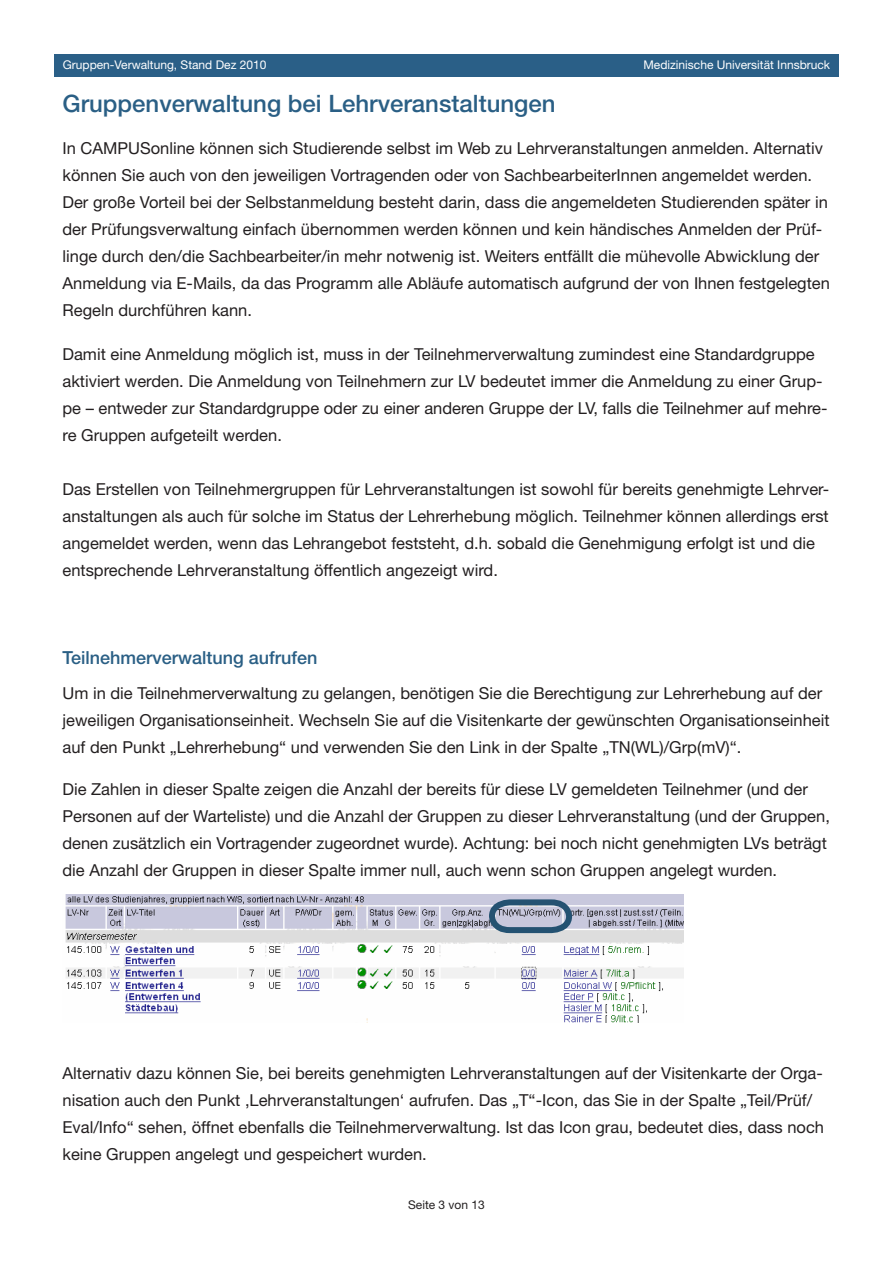
<style>
.page{position:relative;width:893px;height:1263px;background:#fff}
.page>*{position:absolute;margin:0;border:0;box-sizing:border-box;transform-origin:0 0}
.Überschrift_groß{font:500 24px "Helvetica Neue LT Std";color:#2a5f85}
.Überschrift{font:500 18px "Helvetica Neue LT Std";color:#2a5f85}
.Text{font:16.5px/27px "Helvetica Neue LT Std";color:#231f20}
.t1{font:12px "Helvetica Neue LT Std";color:#fff}
.t2{font:12px "Helvetica Neue LT Std";color:#231f20}
</style>
<div class="page">
<div style="left:54px;top:54px;width:785px;height:22px;background:#2a5f87"></div>
<img style="left:65px;top:894px;width:619px;height:129px">
<svg style="left:486px;top:896px;width:89px;height:40px;background:#91a0b4"></svg>
<p class="t1" style="left:63px;top:58px;width:205px">Gruppen-Verwaltung, Stand Dez 2010</p>
<p class="t1" style="left:643px;top:58px;width:188px">Medizinische Universität Innsbruck</p>
<p class="Überschrift_groß" style="left:63px;top:89px;width:495px">Gruppenverwaltung bei Lehrveranstaltungen</p>
<p class="Text" style="left:63px;top:135px;width:769px">In CAMPUSonline können sich Studierende selbst im Web zu Lehrveranstaltungen anmelden. Alternativ können Sie auch von den jeweiligen Vortragenden oder von SachbearbeiterInnen angemeldet werden.<br>Der große Vorteil bei der Selbstanmeldung besteht darin, dass die angemeldeten Studierenden später in der Prüfungsverwaltung einfach übernommen werden können und kein händisches Anmelden der Prüf&shy;linge durch den/die Sachbearbeiter/in mehr notwenig ist. Weiters entfällt die mühevolle Abwicklung der Anmeldung via E-Mails, da das Programm alle Abläufe automatisch aufgrund der von Ihnen festgelegten Regeln durchführen kann.</p>
<p class="Text" style="left:63px;top:340px;width:766px">Damit eine Anmeldung möglich ist, muss in der Teilnehmerverwaltung zumindest eine Standardgruppe aktiviert werden. Die Anmeldung von Teilnehmern zur LV bedeutet immer die Anmeldung zu einer Grup&shy;pe – entweder zur Standardgruppe oder zu einer anderen Gruppe der LV, falls die Teilnehmer auf mehre&shy;re Gruppen aufgeteilt werden.</p>
<p class="Text" style="left:63px;top:475px;width:768px">Das Erstellen von Teilnehmergruppen für Lehrveranstaltungen ist sowohl für bereits genehmigte Lehrver&shy;anstaltungen als auch für solche im Status der Lehrerhebung möglich. Teilnehmer können allerdings erst angemeldet werden, wenn das Lehrangebot feststeht, d.h. sobald die Genehmigung erfolgt ist und die entsprechende Lehrveranstaltung öffentlich angezeigt wird.</p>
<p class="Überschrift" style="left:63px;top:647px;width:257px">Teilnehmerverwaltung aufrufen</p>
<p class="Text" style="left:63px;top:679px;width:768px">Um in die Teilnehmerverwaltung zu gelangen, benötigen Sie die Berechtigung zur Lehrerhebung auf der jeweiligen Organisationseinheit. Wechseln Sie auf die Visitenkarte der gewünschten Organisationseinheit auf den Punkt „Lehrerhebung“ und verwenden Sie den Link in der Spalte „TN(WL)/Grp(mV)“.</p>
<p class="Text" style="left:63px;top:775px;width:769px">Die Zahlen in dieser Spalte zeigen die Anzahl der bereits für diese LV gemeldeten Teilnehmer (und der Personen auf der Warteliste) und die Anzahl der Gruppen zu dieser Lehrveranstaltung (und der Gruppen, denen zusätzlich ein Vortragender zugeordnet wurde). Achtung: bei noch nicht genehmigten LVs beträgt die Anzahl der Gruppen in dieser Spalte immer null, auch wenn schon Gruppen angelegt wurden.</p>
<p class="Text" style="left:63px;top:1059px;width:763px">Alternativ dazu können Sie, bei bereits genehmigten Lehrveranstaltungen auf der Visitenkarte der Orga&shy;nisation auch den Punkt ‚Lehrveranstaltungen‘ aufrufen. Das „T“-Icon, das Sie in der Spalte „Teil/Prüf/ Eval/Info“ sehen, öffnet ebenfalls die Teilnehmerverwaltung. Ist das Icon grau, bedeutet dies, dass noch keine Gruppen angelegt und gespeichert wurden.</p>
<p class="t2" style="left:408px;top:1197px;width:78px">Seite 3 von 13</p>
</div>
